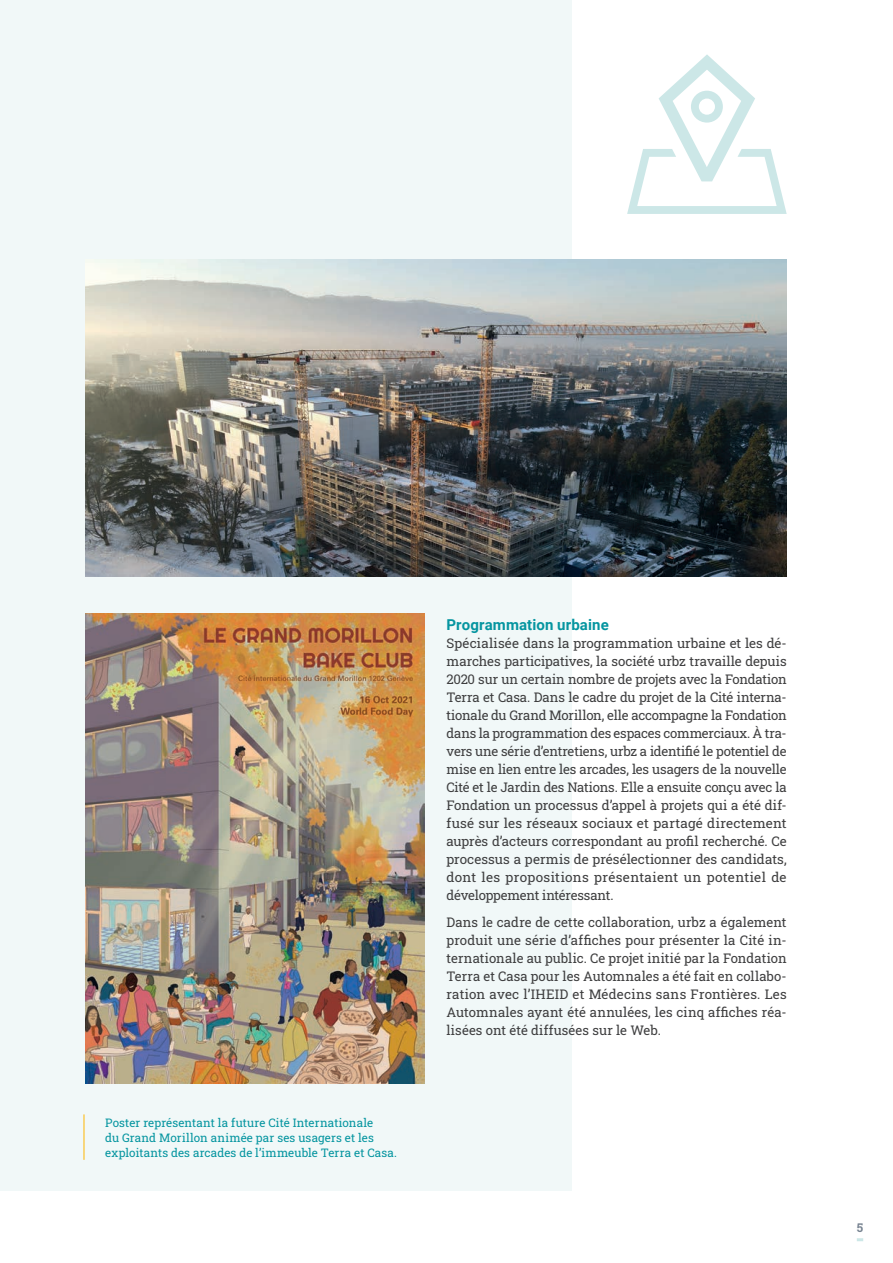
<style>
.page{position:relative;width:893px;height:1263px;background:#fff}
.page>*{position:absolute;margin:0;border:0;box-sizing:border-box;transform-origin:0 0}
.t1{font:700 15px "Roboto";letter-spacing:.01em;color:#0595a0}
.t2{font:13.2px/18px "Roboto Slab";letter-spacing:.01em;color:#3e3e3f;text-align:justify}
.t3{font:700 12px "Roboto Slab";color:#778391}
.t4{font:11.7px/15px "Roboto Slab";letter-spacing:.01em;color:#0595a0}
</style>
<div class="page">
<svg style="left:857px;top:1238px;width:6px;height:3px"></svg>
<div style="left:0;top:0;width:571px;height:1191px;background:#f1f8f8"></div>
<img style="left:85px;top:614px;width:340px;height:470px">
<hr style="left:83px;top:1114px;width:2px;height:46px;background:#facc56">
<img style="left:85px;top:259px;width:702px;height:317px">
<svg style="left:627px;top:54px;width:160px;height:160px"></svg>
<p class="t4" style="left:105px;top:1114px;width:293px">Poster représentant la future Cité Internationale<br>du Grand Morillon animée par ses usagers et les exploitants des arcades de l’immeuble Terra et Casa.</p>
<p class="t1" style="left:446px;top:614px;width:164px">Programmation urbaine</p>
<p class="t2" style="left:446px;top:634px;width:342px">Spécialisée dans la programmation urbaine et les dé&shy;marches participatives, la société urbz travaille depuis 2020 sur un certain nombre de projets avec la Fondation Terra et Casa. Dans le cadre du projet de la Cité interna&shy;tionale du Grand Morillon, elle accompagne la Fondation dans la programmation des espaces commerciaux. À tra&shy;vers une série d’entretiens, urbz a identifié le potentiel de mise en lien entre les arcades, les usagers de la nouvelle Cité et le Jardin des Nations. Elle a ensuite conçu avec la Fondation un processus d’appel à projets qui a été dif&shy;fusé sur les réseaux sociaux et partagé directement auprès d’acteurs correspondant au profil recherché. Ce processus a permis de présélectionner des candidats, dont les propositions présentaient un potentiel de développement intéressant.</p>
<p class="t2" style="left:446px;top:913px;width:342px">Dans le cadre de cette collaboration, urbz a également produit une série d’affiches pour présenter la Cité in&shy;ternationale au public. Ce projet initié par la Fondation Terra et Casa pour les Automnales a été fait en collabo&shy;ration avec l’IHEID et Médecins sans Frontières. Les Automnales ayant été annulées, les cinq affiches réa&shy;lisées ont été diffusées sur le Web.</p>
<p class="t3" style="left:857px;top:1219px;width:8px">5</p>
</div>
